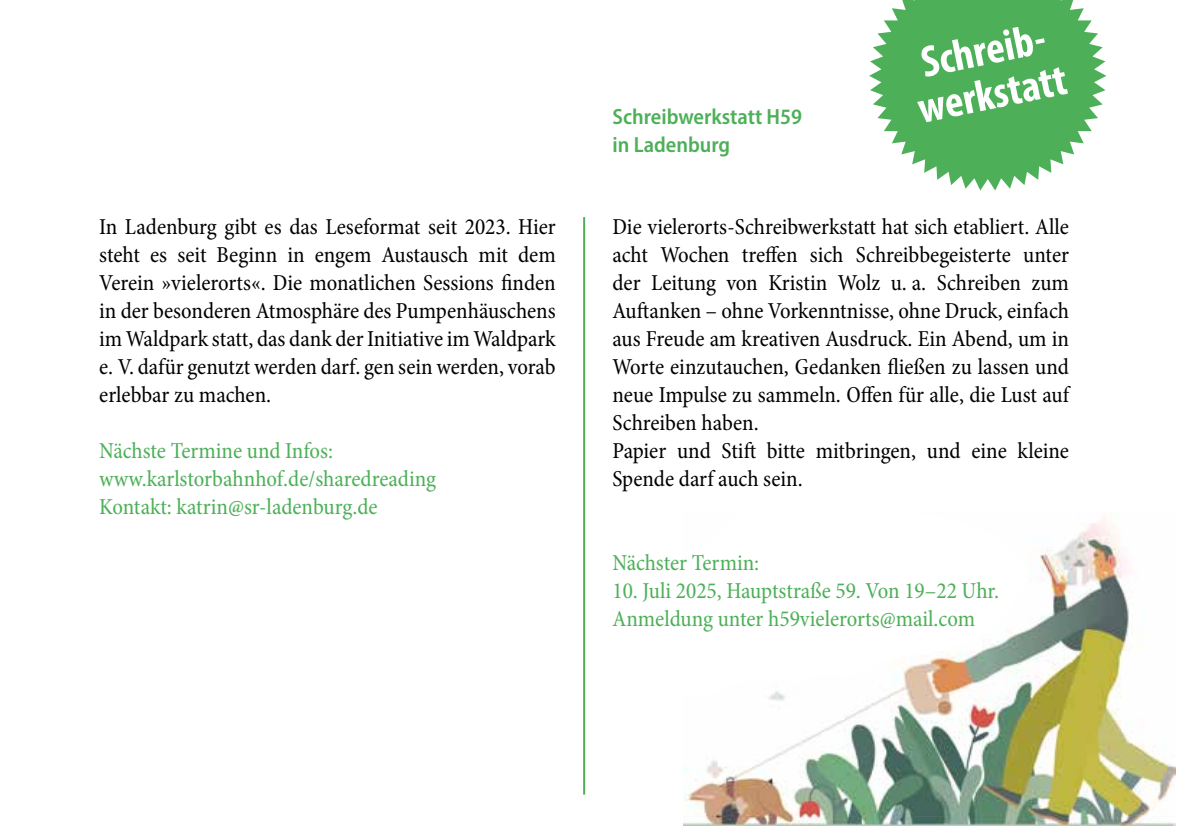
<style>
.page{position:relative;width:1191px;height:840px;background:#fff}
.page>*{position:absolute;margin:0;border:0;box-sizing:border-box;transform-origin:0 0}
.t1{font:700 condensed 44.4px "Myriad Pro";color:#fff}
.t2{font:condensed 23px/28px "Minion Pro";color:#000;text-align:justify}
.t3{font:condensed 23px/28px "Minion Pro";color:#4db058}
.t4{font:600 semi-condensed 22px "Myriad Pro";color:#4db058}
</style>
<div class="page">
<img style="left:683px;top:519px;width:492px;height:306px">
<svg style="left:869px;top:0;width:237px;height:190px;fill:#4db058"></svg>
<hr style="left:583px;top:217px;width:2px;height:577px;background:#4db058">
<svg style="left:683px;top:519px;width:348px;height:183px"></svg>
<p class="t2" style="left:99px;top:213px;width:458px">In Ladenburg gibt es das Leseformat seit 2023. Hier steht es seit Beginn in engem Austausch mit dem Verein »vielerorts«. Die monatlichen Sessions finden in der besonderen Atmosphäre des Pumpenhäuschens im Waldpark statt, das dank der Initiative im Waldpark e. V. dafür genutzt werden darf. gen sein werden, vorab erlebbar zu machen.</p>
<p class="t3" style="left:99px;top:436px;width:338px">Nächste Termine und Infos: www.karlstorbahnhof.de/sharedreading<br>Kontakt: katrin@sr-ladenburg.de</p>
<p class="t4" style="left:612px;top:103px;width:191px">Schreibwerkstatt H59</p>
<p class="t4" style="left:612px;top:131px;width:119px">in Ladenburg</p>
<h1 class="t1" style="left:915px;top:36px;width:138px;rotate:-12deg">Schreib-</h1>
<h1 class="t1" style="left:912px;top:82px;width:152px;rotate:-12deg">werkstatt</h1>
<p class="t2" style="left:612px;top:212px;width:458px;text-align:left">Die vielerorts-Schreibwerkstatt hat sich etabliert. Alle acht Wochen treffen sich Schreibbegeisterte unter der Leitung von Kristin Wolz u. a. Schreiben zum Auftanken – ohne Vorkenntnisse, ohne Druck, einfach aus Freude am kreativen Ausdruck. Ein Abend, um in Worte einzutauchen, Gedanken fließen zu lassen und neue Impulse zu sammeln. Offen für alle, die Lust auf Schreiben haben.<br>Papier und Stift bitte mitbringen, und eine kleine Spende darf auch sein.</p>
<p class="t3" style="left:612px;top:548px;width:148px">Nächster Termin:</p>
<p class="t3" style="left:612px;top:576px;width:388px">10. Juli 2025, Hauptstraße 59. Von 19–22 Uhr.<br>Anmeldung unter h59vielerorts@mail.com</p>
</div>
